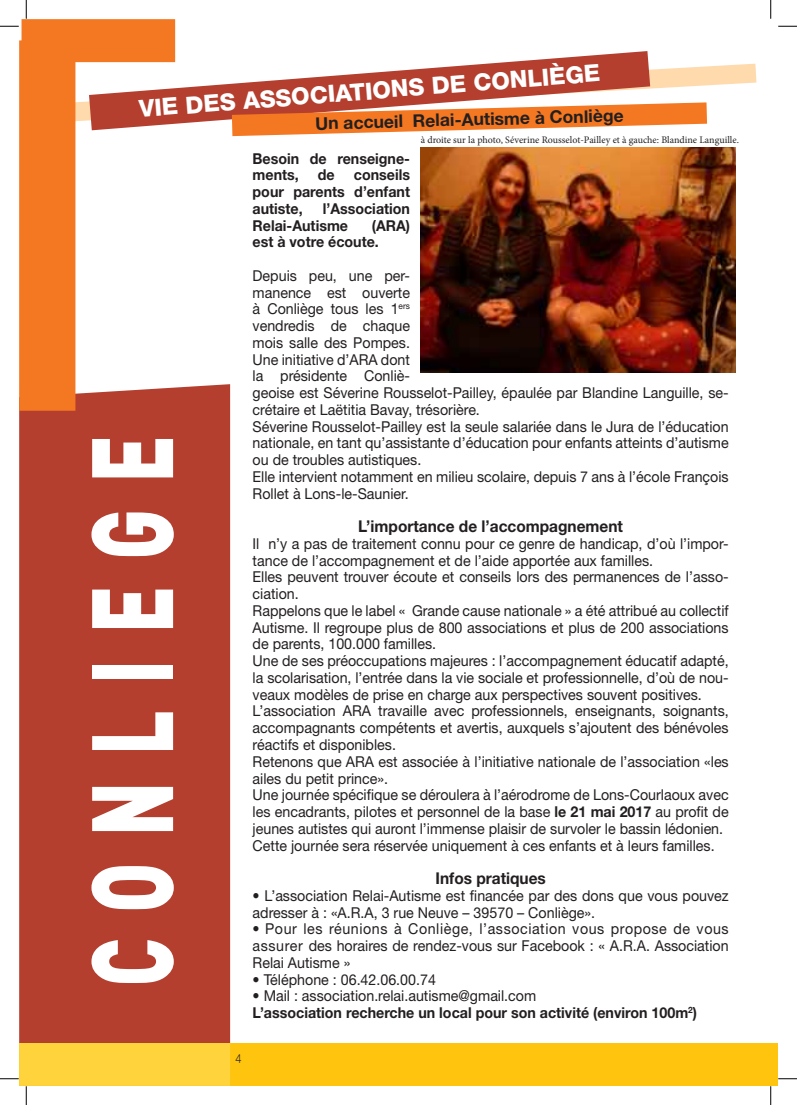
<style>
.page{position:relative;width:797px;height:1105px;background:#fff}
.page>*{position:absolute;margin:0;border:0;box-sizing:border-box;transform-origin:0 0}
.t1{font:900 113.62px "DIN";letter-spacing:.32em;color:#fff;scale:.7 1}
.t2{font:800 23.75px "Helvetica Neue LT Std";color:#fff}
.t3{font:700 17.5px "Helvetica Neue LT Std";color:#231f20}
.t4{font:700 16.25px "Helvetica Neue LT Std";color:#231f20;scale:.95 1}
.t5{font:15px/16.8px "Helvetica Neue LT Std";color:#231f20;scale:.95 1}
.t6{font:700 15px/16.8px "Helvetica Neue LT Std";color:#231f20;scale:.95 1}
.t7{font:300 12.5px "Helvetica Neue LT Std";color:#231f20;scale:.88 1}
.t8{font:10px "Minion Pro";color:#231f20}
.s1{font-weight:700}
.s2{font-weight:400}
</style>
<div class="page">
<svg style="left:650px;top:64px;width:106px;height:25px;fill:#fedaac"></svg>
<div style="left:19px;top:384px;width:211px;height:659px;background:#b43f2f"></div>
<svg style="left:19px;top:19px;width:156px;height:392px"></svg>
<svg style="left:19px;top:1043px;width:758px;height:43px;background:#fec81a"></svg>
<svg style="left:89px;top:51px;width:561px;height:79px;fill:#b43f2f"></svg>
<svg style="left:232px;top:102px;width:475px;height:34px"></svg>
<img style="left:420px;top:147px;width:315px;height:225px">
<svg style="left:0;top:25px;width:19px;height:2px"></svg>
<svg style="left:778px;top:25px;width:19px;height:2px"></svg>
<svg style="left:0;top:1078px;width:19px;height:1px"></svg>
<svg style="left:778px;top:1078px;width:19px;height:1px"></svg>
<svg style="left:25px;top:0;width:2px;height:19px"></svg>
<svg style="left:25px;top:1086px;width:2px;height:19px"></svg>
<svg style="left:770px;top:0;width:1px;height:19px"></svg>
<svg style="left:770px;top:1086px;width:1px;height:19px"></svg>
<h2 class="t2" style="left:138px;top:93px;width:464px;rotate:-4deg">VIE DES ASSOCIATIONS DE CONLIÈGE</h2>
<p class="t6" style="left:252px;top:150px;width:167px">Besoin de renseigne&shy;ments,</p>
<p class="t3" style="left:315px;top:114px;width:310px;rotate:-2deg">Un accueil Relai-Autisme à Conliège</p>
<p class="t8" style="left:421px;top:133px;width:320px">à droite sur la photo, Séverine Rousselot-Pailley et à gauche: Blandine Languille.</p>
<p class="t6" style="left:252px;top:166px;width:167px;text-align:justify;text-indent:101px">conseils pour parents d’enfant autiste,</p>
<p class="t6" style="left:318px;top:166px;width:19px">de</p>
<p class="t6" style="left:252px;top:200px;width:167px;text-indent:70px">l’Association<br>Relai-Autisme</p>
<p class="t6" style="left:252px;top:217px;width:167px;text-indent:119px">(ARA) est à votre écoute.</p>
<p class="t5" style="left:252px;top:267px;width:502px">Depuis peu, une per-<br>manence est ouverte<br>à Conliège tous les 1<sup>ers<br></sup>vendredis de chaque<br>mois salle des Pompes.<br>Une initiative d’ARA dont<br>la présidente Conliè-<br>geoise est Séverine Rousselot-Pailley, épaulée par Blandine Languille, se&shy;crétaire et Laëtitia Bavay, trésorière.<br>Séverine Rousselot-Pailley est la seule salariée dans le Jura de l’éducation nationale, en tant qu’assistante d’éducation pour enfants atteints d’autisme ou de troubles autistiques.<br>Elle intervient notamment en milieu scolaire, depuis 7 ans à l’école François Rollet à Lons-le-Saunier.</p>
<p class="t4" style="left:358px;top:516px;width:280px">L’importance de l’accompagnement</p>
<p class="t5" style="left:252px;top:535px;width:502px">Il n’y a pas de traitement connu pour ce genre de handicap, d’où l’impor&shy;tance de l’accompagnement et de l’aide apportée aux familles.<br>Elles peuvent trouver écoute et conseils lors des permanences de l’asso&shy;ciation.<br>Rappelons que le label « Grande cause nationale » a été attribué au collectif Autisme. Il regroupe plus de 800 associations et plus de 200 associations de parents, 100.000 familles.<br>Une de ses préoccupations majeures : l’accompagnement éducatif adapté, la scolarisation, l’entrée dans la vie sociale et professionnelle, d’où de nou&shy;veaux modèles de prise en charge aux perspectives souvent positives.<br>L’association ARA travaille avec professionnels, enseignants, soignants, accompagnants compétents et avertis, auxquels s’ajoutent des bénévoles réactifs et disponibles.<br>Retenons que ARA est associée à l’initiative nationale de l’association «les ailes du petit prince».<br>Une journée spécifique se déroulera à l’aérodrome de Lons-Courlaoux avec les encadrants, pilotes et personnel de la base <span class="s1">le 21 mai 2017</span> au profit de jeunes autistes qui auront l’immense plaisir de survoler le bassin lédonien.<br>Cette journée sera réservée uniquement à ces enfants et à leurs familles.</p>
<p class="t4" style="left:435px;top:868px;width:118px">Infos pratiques</p>
<p class="t5" style="left:252px;top:887px;width:502px">• L’association Relai-Autisme est financée par des dons que vous pouvez adresser à : «A.R.A, 3 rue Neuve – 39570 – Conliège».</p>
<p class="t5" style="left:252px;top:920px;width:502px;text-align:justify">• Pour les réunions à Conliège, l’association vous propose de vous assurer des horaires de rendez-vous sur Facebook : « A.R.A. Association Relai Autisme »</p>
<p class="t5" style="left:252px;top:970px;width:194px">• Téléphone : 06.42.06.00.74</p>
<p class="t6" style="left:252px;top:987px;width:469px"><span class="s2">• Mail : association.relai.autisme@gmail.com<br></span>L’association recherche un local pour son activité (environ 100m<sup>2</sup>)</p>
<h1 class="t1" style="left:56px;top:987px;width:790px;rotate:-90deg">CONLIEGE</h1>
<p class="t7" style="left:235px;top:1051px;width:8px">4</p>
</div>
